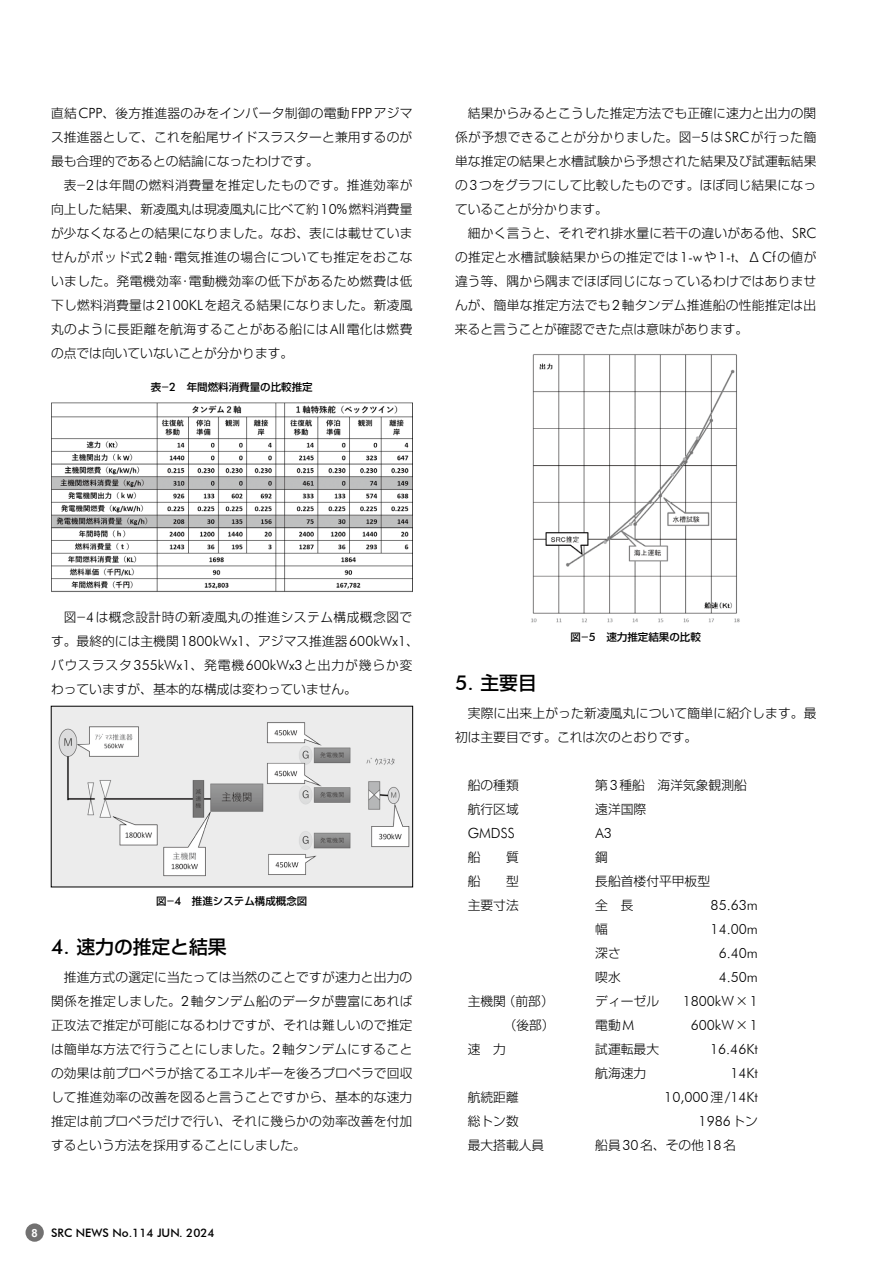
<style>
.page{position:relative;width:893px;height:1263px;background:#fff}
.page>*{position:absolute;margin:0;border:0;box-sizing:border-box;transform-origin:0 0}
.t1{font:500 18.75px "Shin Go Pro";color:#000}
.t2{font:300 14.1px "Futura BT";color:#000}
.t3{font:300 12.75px/24px "Shin Go Pro";letter-spacing:.005em;color:#000;text-align:justify}
.t4{font:300 12.75px/24px "Shin Go Pro";letter-spacing:.035em;color:#000}
.t5{font:500 11.7px "Futura BT";color:#000}
.t6{font:500 10.5px "Shin Go Pro";color:#000}
.s1{font-family:"Futura BT";font-size:14.1px}
.s2{font-family:"Futura BT";font-size:11.55px}
.s3{font-family:"Futura BT";font-size:20.7px}
.s4{font-family:"Arial";font-weight:700;font-size:11.25px;color:#fff}
.s5{font-family:"Shin Go Pro";font-size:12.75px}
</style>
<div class="page">
<img style="left:51px;top:403px;width:361px;height:189px">
<img style="left:53px;top:708px;width:358px;height:177px">
<img style="left:531px;top:354px;width:209px;height:269px">
<div style="left:26px;top:1223px;width:18px;height:19px;background:#727171;border-radius:50%"></div>
<p class="t3" style="left:51px;top:99px;width:363px">直結<span class="s1">CPP</span>、後方推進器のみをインバータ制御の電動<span class="s1">FPP</span>アジマス推進器として、これを船尾サイドスラスターと兼用するのが最も合理的であるとの結論になったわけです。</p>
<p class="t3" style="left:51px;top:171px;width:363px;text-indent:13px">表―<span class="s1">2</span>は年間の燃料消費量を推定したものです。推進効率が向上した結果、新凌風丸は現凌風丸に比べて約<span class="s1">10%</span>燃料消費量が少なくなるとの結果になりました。なお、表には載せていませんがポッド式<span class="s1">2</span>軸・電気推進の場合についても推定をおこないました。発電機効率・電動機効率の低下があるため燃費は低下し燃料消費量は<span class="s1">2100KL</span>を超える結果になりました。新凌風丸のように長距離を航海することがある船には<span class="s1">All</span>電化は燃費の点では向いていないことが分かります。</p>
<p class="t6" style="left:151px;top:378px;width:163px">表―<span class="s2">2</span>　年間燃料消費量の比較推定</p>
<p class="t3" style="left:455px;top:99px;width:363px;text-indent:13px">結果からみるとこうした推定方法でも正確に速力と出力の関係が予想できることが分かりました。図―<span class="s1">5</span>は<span class="s1">SRC</span>が行った簡単な推定の結果と水槽試験から予想された結果及び試運転結果の<span class="s1">3</span>つをグラフにして比較したものです。ほぼ同じ結果になっていることが分かります。</p>
<p class="t3" style="left:455px;top:219px;width:363px;text-indent:13px">細かく言うと、それぞれ排水量に若干の違いがある他、<span class="s1">SRC</span>の推定と水槽試験結果からの推定では<span class="s1">1-w</span>や<span class="s1">1-t</span>、Δ<span class="s1">Cf</span>の値が違う等、隅から隅までほぼ同じになっているわけではありませんが、簡単な推定方法でも<span class="s1">2</span>軸タンデム推進船の性能推定は出来ると言うことが確認できた点は意味があります。</p>
<p class="t4" style="left:51px;top:603px;width:369px;text-indent:13px">図―<span class="s1">4</span>は概念設計時の新凌風丸の推進システム構成概念図です。最終的には主機関<span class="s1">1800kWx1</span>、アジマス推進器<span class="s1">600kWx1</span>、バウスラスタ<span class="s1">355kWx1</span>、発電機<span class="s1">600kWx3</span>と出力が幾らか変わっていますが、基本的な構成は変わっていません。</p>
<p class="t6" style="left:156px;top:893px;width:153px">図―<span class="s2">4</span>　推進システム構成概念図</p>
<h1 class="t1" style="left:51px;top:932px;width:177px"><span class="s3">4.</span> 速力の推定と結果</h1>
<p class="t3" style="left:51px;top:963px;width:363px;text-indent:13px">推進方式の選定に当たっては当然のことですが速力と出力の関係を推定しました。<span class="s1">2</span>軸タンデム船のデータが豊富にあれば正攻法で推定が可能になるわけですが、それは難しいので推定は簡単な方法で行うことにしました。<span class="s1">2</span>軸タンデムにすることの効果は前プロペラが捨てるエネルギーを後ろプロペラで回収して推進効率の改善を図ると言うことですから、基本的な速力推定は前プロペラだけで行い、それに幾らかの効率改善を付加するという方法を採用することにしました。</p>
<p class="t5" style="left:32px;top:1225px;width:185px"><span class="s4">8</span> SRC NEWS No.114 JUN. 2024</p>
<p class="t6" style="left:570px;top:629px;width:132px">図―<span class="s2">5</span>　速力推定結果の比較</p>
<h1 class="t1" style="left:455px;top:668px;width:83px"><span class="s3">5.</span> 主要目</h1>
<p class="t3" style="left:455px;top:699px;width:363px;text-indent:13px">実際に出来上がった新凌風丸について簡単に紹介します。最初は主要目です。これは次のとおりです。</p>
<p class="t3" style="left:468px;top:771px;width:52px">船の種類</p>
<p class="t3" style="left:595px;top:771px;width:153px">第<span class="s1">3</span>種船　海洋気象観測船</p>
<p class="t3" style="left:468px;top:795px;width:52px">航行区域</p>
<p class="t3" style="left:595px;top:795px;width:52px">遠洋国際</p>
<p class="t2" style="left:468px;top:824px;width:48px">GMDSS</p>
<p class="t2" style="left:595px;top:824px;width:18px">A3</p>
<p class="t3" style="left:468px;top:843px;width:52px">船　　質</p>
<p class="t3" style="left:595px;top:843px;width:14px">鋼</p>
<p class="t3" style="left:468px;top:867px;width:52px">船　　型</p>
<p class="t3" style="left:595px;top:867px;width:116px">長船首楼付平甲板型</p>
<p class="t3" style="left:468px;top:891px;width:52px">主要寸法</p>
<p class="t3" style="left:595px;top:891px;width:40px">全　長</p>
<p class="t2" style="left:711px;top:896px;width:49px">85.63m</p>
<p class="t3" style="left:595px;top:915px;width:14px">幅</p>
<p class="t2" style="left:711px;top:920px;width:49px">14.00m</p>
<p class="t3" style="left:595px;top:939px;width:27px">深さ</p>
<p class="t2" style="left:719px;top:944px;width:41px">6.40m</p>
<p class="t3" style="left:595px;top:963px;width:27px">喫水</p>
<p class="t2" style="left:719px;top:968px;width:41px">4.50m</p>
<p class="t3" style="left:468px;top:987px;width:88px">主機関（前部）</p>
<p class="t3" style="left:595px;top:987px;width:65px">ディーゼル</p>
<p class="t2" style="left:683px;top:992px;width:77px">1800kW<span class="s5">×</span>1</p>
<p class="t3" style="left:472px;top:1011px;width:84px">　　　（後部）</p>
<p class="t3" style="left:595px;top:1011px;width:40px">電動<span class="s1">M</span></p>
<p class="t2" style="left:691px;top:1016px;width:69px">600kW<span class="s5">×</span>1</p>
<p class="t3" style="left:468px;top:1035px;width:40px">速　力</p>
<p class="t3" style="left:595px;top:1035px;width:65px">試運転最大</p>
<p class="t2" style="left:710px;top:1040px;width:49px">16.46Kt</p>
<p class="t3" style="left:595px;top:1059px;width:52px">航海速力</p>
<p class="t2" style="left:730px;top:1064px;width:29px">14Kt</p>
<p class="t3" style="left:468px;top:1083px;width:52px">航続距離</p>
<p class="t2" style="left:664px;top:1088px;width:95px">10,000<span class="s5">浬</span>/14Kt</p>
<p class="t3" style="left:468px;top:1107px;width:52px">総トン数</p>
<p class="t2" style="left:699px;top:1112px;width:61px">1986<span class="s5">トン</span></p>
<p class="t3" style="left:468px;top:1131px;width:78px">最大搭載人員</p>
<p class="t3" style="left:595px;top:1131px;width:142px">船員<span class="s1">30</span>名、その他<span class="s1">18</span>名</p>
</div>
